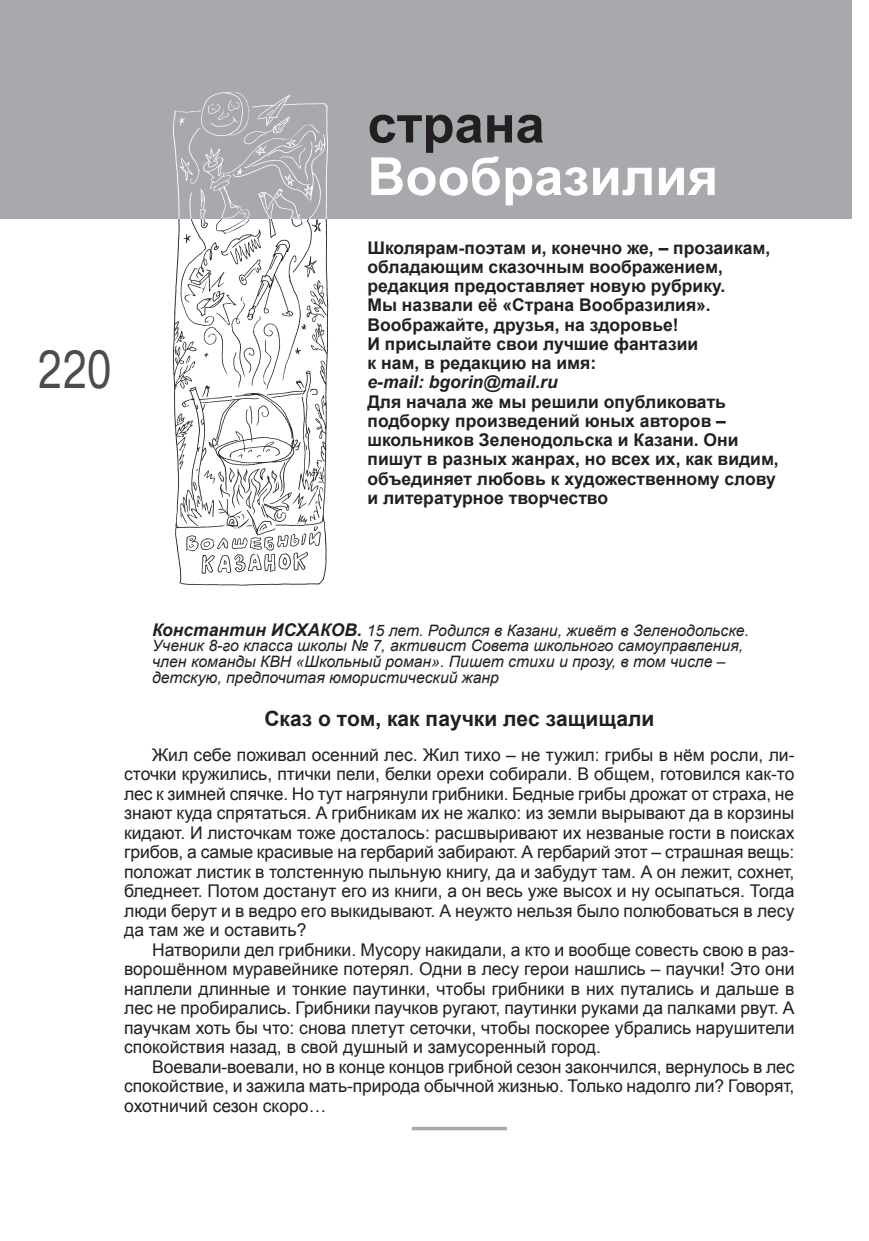
<style>
.page{position:relative;width:869px;height:1241px;background:#fff}
.page>*{position:absolute;margin:0;border:0;box-sizing:border-box;transform-origin:0 0}
.t1{font:700 52.5px "Arial";color:#fff}
.t2{font:700 52.5px "Arial";color:#231f20}
.t3{font:49px "TT Arial";color:#4b4c4d;scale:.8 1}
.t4{font:700 21px "Arial";color:#231f20}
.t5{font:17.5px/19.4px "Arial";color:#231f20;text-align:justify}
.t6{font:700 17.5px/19.2px "Arial";color:#231f20}
.t7{font:italic 700 17.5px "Arial";color:#231f20}
.t8{font:italic 15.75px/15.8px "Arial";color:#231f20}
.s1{font-weight:700;font-size:17.5px}
</style>
<div class="page">
<div style="left:0;top:0;width:851px;height:218px;background:#a8a9ad"></div>
<img style="left:173px;top:220px;width:156px;height:366px">
<svg style="left:411px;top:1126px;width:95px;height:4px"></svg>
<img style="left:173px;top:92px;width:155px;height:126px">
<h2 class="t3" style="left:37px;top:342px;width:95px">220</h2>
<h1 class="t2" style="left:367px;top:95px;width:179px">cтрана</h1>
<h1 class="t1" style="left:367px;top:147px;width:352px">Вообразилия</h1>
<p class="t6" style="left:367px;top:238px;width:404px">Школярам-поэтам и, конечно же, – прозаикам, обладающим сказочным воображением, редакция предоставляет новую рубрику.<br>Мы назвали её «Страна Вообразилия».<br>Воображайте, друзья, на здоровье!<br>И присылайте свои лучшие фантазии<br>к нам, в редакцию на имя:</p>
<p class="t7" style="left:367px;top:372px;width:192px">e-mail: bgorin@mail.ru</p>
<p class="t6" style="left:367px;top:392px;width:412px">Для начала же мы решили опубликовать подборку произведений юных авторов – школьников Зеленодольска и Казани. Они пишут в разных жанрах, но всех их, как видим, объединяет любовь к художественному слову и литературное творчество</p>
<p class="t8" style="left:152px;top:622px;width:598px"><span class="s1">Константин ИСХАКОВ.</span> 15 лет. Родился в Казани, живёт в Зеленодольске.<br>Ученик 8-го класса школы № 7, активист Совета школьного самоуправления, член команды КВН «Школьный роман». Пишет стихи и прозу, в том числе – детскую, предпочитая юмористический жанр</p>
<p class="t4" style="left:264px;top:707px;width:391px">Сказ о том, как паучки лес защищали</p>
<p class="t5" style="left:124px;top:745px;width:671px;text-indent:28px">Жил себе поживал осенний лес. Жил тихо – не тужил: грибы в нём росли, ли&shy;сточки кружились, птички пели, белки орехи собирали. В общем, готовился как-то лес к зимней спячке. Но тут нагрянули грибники. Бедные грибы дрожат от страха, не знают куда спрятаться. А грибникам их не жалко: из земли вырывают да в корзины кидают. И листочкам тоже досталось: расшвыривают их незваные гости в поисках грибов, а самые красивые на гербарий забирают. А гербарий этот – страшная вещь: положат листик в толстенную пыльную книгу, да и забудут там. А он лежит, сохнет, бледнеет. Потом достанут его из книги, а он весь уже высох и ну осыпаться. Тогда люди берут и в ведро его выкидывают. А неужто нельзя было полюбоваться в лесу да там же и оставить?</p>
<p class="t5" style="left:124px;top:939px;width:671px;text-indent:28px">Натворили дел грибники. Мусору накидали, а кто и вообще совесть свою в раз&shy;ворошённом муравейнике потерял. Одни в лесу герои нашлись – паучки! Это они наплели длинные и тонкие паутинки, чтобы грибники в них путались и дальше в лес не пробирались. Грибники паучков ругают, паутинки руками да палками рвут. А паучкам хоть бы что: снова плетут сеточки, чтобы поскорее убрались нарушители спокойствия назад, в свой душный и замусоренный город.</p>
<p class="t5" style="left:124px;top:1056px;width:671px;text-indent:28px">Воевали-воевали, но в конце концов грибной сезон закончился, вернулось в лес спокойствие, и зажила мать-природа обычной жизнью. Только надолго ли? Говорят, охотничий сезон скоро…</p>
</div>
